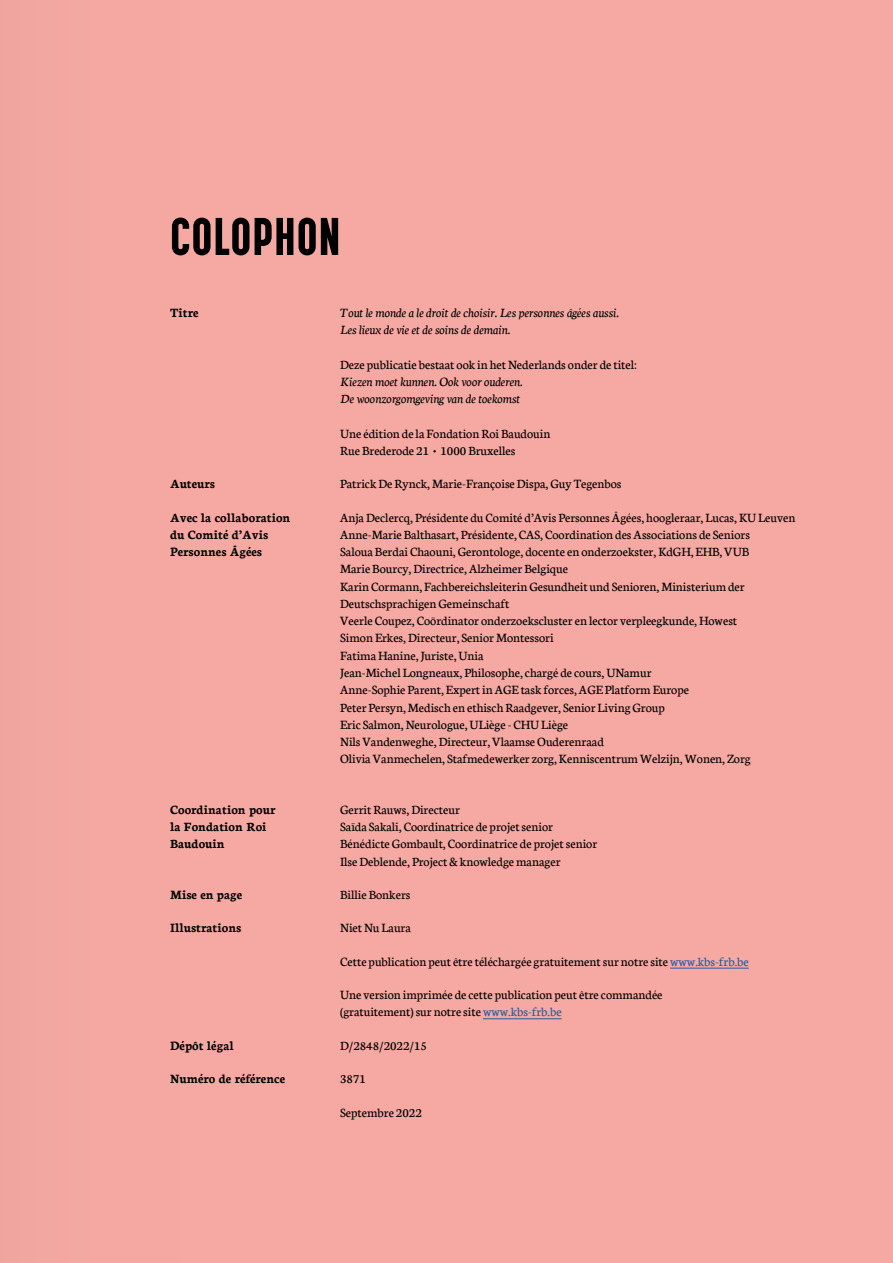
<style>
.page{position:relative;width:893px;height:1263px;background:#f5a9a2}
.page>*{position:absolute;margin:0;border:0;box-sizing:border-box;transform-origin:0 0}
.t1{font:800 52.5px "Korolev Compressed";letter-spacing:.02em;color:#000}
.t2{font:13.5px/17.2px "Neuton";color:#000}
.t3{font:700 13.5px/17.2px "Neuton";color:#000}
.t4{font:italic 13.5px/17.2px "Neuton";color:#000}
.s1{color:#275b9b}
</style>
<div class="page">
<hr style="left:670px;top:968px;width:79px;height:1px;background:#275b9b">
<hr style="left:483px;top:1018px;width:79px;height:1px;background:#275b9b">
<h1 class="t1" style="left:170px;top:206px;width:172px">COLOPHON</h1>
<p class="t3" style="left:170px;top:304px;width:30px">Titre</p>
<p class="t4" style="left:340px;top:304px;width:280px">Tout le monde a le droit de choisir. Les personnes âgées aussi.<br>Les lieux de vie et de soins de demain.</p>
<p class="t2" style="left:340px;top:356px;width:298px">Deze publicatie bestaat ook in het Nederlands onder de titel:</p>
<p class="t4" style="left:340px;top:373px;width:184px">Kiezen moet kunnen. Ook voor ouderen.<br>De woonzorgomgeving van de toekomst</p>
<p class="t2" style="left:340px;top:425px;width:212px">Une édition de la Fondation Roi Baudouin<br>Rue Brederode 21 • 1000 Bruxelles</p>
<p class="t3" style="left:170px;top:475px;width:46px">Auteurs</p>
<p class="t2" style="left:340px;top:475px;width:283px">Patrick De Rynck, Marie-Françoise Dispa, Guy Tegenbos</p>
<p class="t3" style="left:170px;top:509px;width:122px">Avec la collaboration du Comité d’Avis<br>Personnes Âgées</p>
<p class="t2" style="left:340px;top:509px;width:457px">Anja Declercq, Présidente du Comité d’Avis Personnes Âgées, hoogleraar, Lucas, KU Leuven Anne-Marie Balthasart, Présidente, CAS, Coordination des Associations de Seniors<br>Saloua Berdai Chaouni, Gerontologe, docente en onderzoekster, KdGH, EHB, VUB<br>Marie Bourcy, Directrice, Alzheimer Belgique<br>Karin Cormann, Fachbereichsleiterin Gesundheit und Senioren, Ministerium der Deutschsprachigen Gemeinschaft<br>Veerle Coupez, Coördinator onderzoekscluster en lector verpleegkunde, Howest<br>Simon Erkes, Directeur, Senior Montessori<br>Fatima Hanine, Juriste, Unia<br>Jean-Michel Longneaux, Philosophe, chargé de cours, UNamur<br>Anne-Sophie Parent, Expert in AGE task forces, AGE Platform Europe<br>Peter Persyn, Medisch en ethisch Raadgever, Senior Living Group<br>Eric Salmon, Neurologue, ULiège - CHU Liège<br>Nils Vandenweghe, Directeur, Vlaamse Ouderenraad<br>Olivia Vanmechelen, Stafmedewerker zorg, Kenniscentrum Welzijn, Wonen, Zorg</p>
<p class="t3" style="left:170px;top:801px;width:107px">Coordination pour la Fondation Roi<br>Baudouin</p>
<p class="t2" style="left:340px;top:801px;width:259px">Gerrit Rauws, Directeur<br>Saïda Sakali, Coordinatrice de projet senior Bénédicte Gombault, Coordinatrice de projet senior Ilse Deblende, Project &amp; knowledge manager</p>
<p class="t3" style="left:170px;top:886px;width:74px">Mise en page</p>
<p class="t2" style="left:340px;top:886px;width:72px">Billie Bonkers</p>
<p class="t3" style="left:170px;top:919px;width:73px">Illustrations</p>
<p class="t2" style="left:340px;top:919px;width:72px">Niet Nu Laura</p>
<p class="t2" style="left:340px;top:953px;width:410px">Cette publication peut être téléchargée gratuitement sur notre site <span class="s1">www.kbs-frb.be</span></p>
<p class="t2" style="left:340px;top:986px;width:324px">Une version imprimée de cette publication peut être commandée (gratuitement) sur notre site <span class="s1">www.kbs-frb.be</span></p>
<p class="t3" style="left:170px;top:1037px;width:65px">Dépôt légal</p>
<p class="t2" style="left:340px;top:1037px;width:88px">D/2848/2022/15</p>
<p class="t3" style="left:170px;top:1070px;width:117px">Numéro de référence</p>
<p class="t2" style="left:340px;top:1070px;width:27px">3871</p>
<p class="t2" style="left:340px;top:1104px;width:83px">Septembre 2022</p>
</div>
